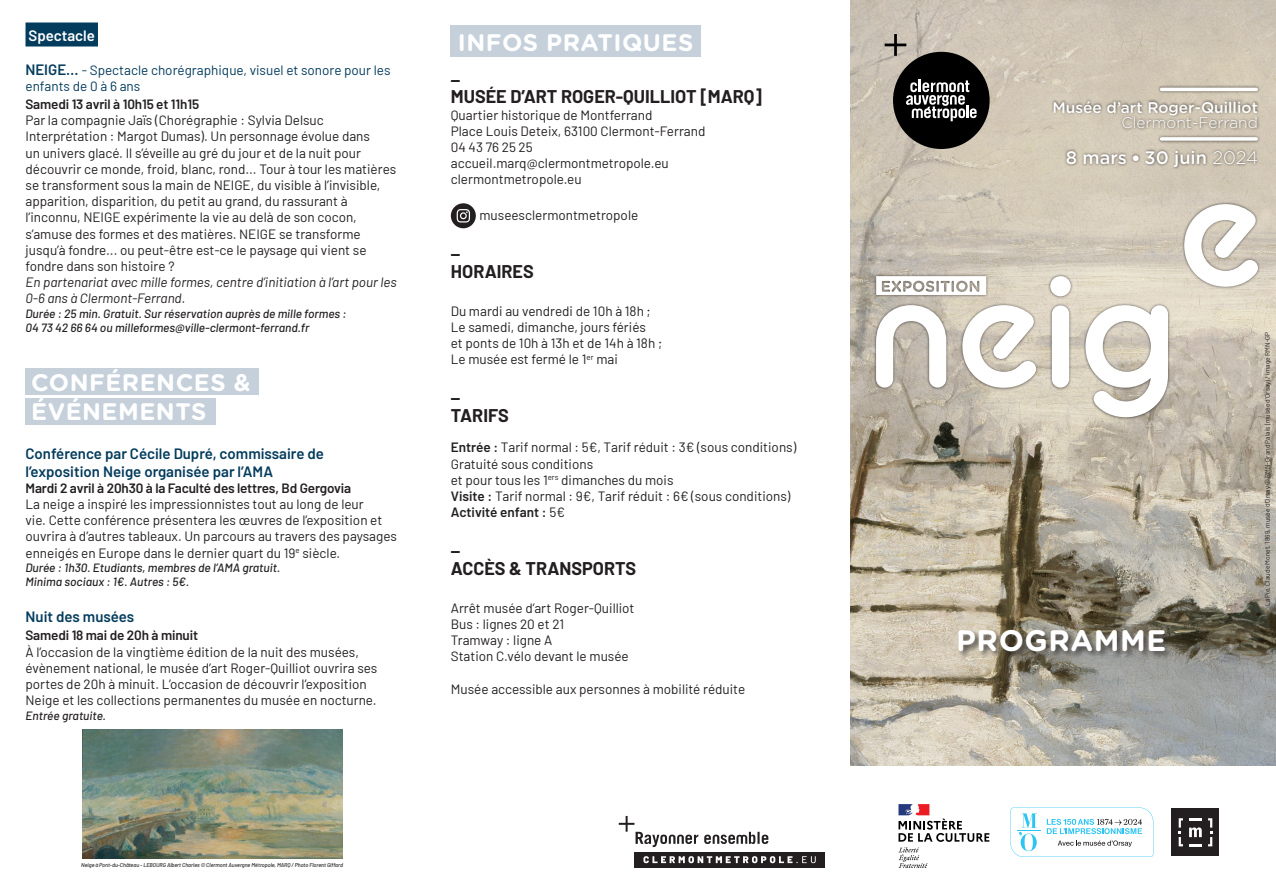
<style>
.page{position:relative;width:1276px;height:893px;background:#fff}
.page>*{position:absolute;margin:0;border:0;box-sizing:border-box;transform-origin:0 0}
.t1{font:700 29.7px "Gotham Rounded";letter-spacing:.02em;color:#fff}
.t2{font:700 24px/28.8px "Gotham Rounded";letter-spacing:.02em;color:#fff}
.t3{font:500 18.15px "Gotham Rounded";color:#fff}
.t4{font:700 18px/21.6px "Barlow";color:#231f20}
.t5{font:500 15.45px "Gotham Rounded";color:#fff}
.t6{font:300 15.45px "Gotham Rounded";color:#fff}
.t7{font:600 15px/18px "Barlow";color:#043c5d}
.t8{font:600 15px "Barlow";color:#fff}
.t9{font:13.5px/16.2px "Barlow";color:#231f20}
.t10{font:600 13.5px "Barlow";letter-spacing:-.01em;color:#231f20}
.t11{font:italic 13.5px/16.2px "Barlow";color:#231f20}
.t12{font:13.5px/16.2px "Barlow";color:#043c5d}
.t13{font:italic 500 12px/14.4px "Barlow";color:#231f20}
.t14{font:6.6px "Barlow";color:#231f20}
.t15{font:italic 500 5.55px "Barlow";letter-spacing:-.01em;color:#231f20}
.s1{font-weight:600;font-size:15px}
.s2{font-weight:600}
.s3{font-weight:300}
</style>
<div class="page">
<svg style="left:451px;top:203px;width:25px;height:25px"></svg>
<img style="left:850px;top:0;width:426px;height:765px">
<div style="left:873px;top:201px;width:387px;height:219px;background:#231f20;opacity:.75"></div>
<svg style="left:876px;top:305px;width:70px;height:83px"></svg>
<svg style="left:962px;top:305px;width:74px;height:83px"></svg>
<svg style="left:1050px;top:276px;width:20px;height:112px"></svg>
<svg style="left:1085px;top:305px;width:83px;height:112px"></svg>
<svg style="left:1184px;top:204px;width:74px;height:83px"></svg>
<svg style="left:876px;top:276px;width:110px;height:19px"></svg>
<svg style="left:884px;top:34px;width:22px;height:22px"></svg>
<div style="left:893px;top:52px;width:96px;height:97px;background:#000001;border-radius:50%"></div>
<svg style="left:906px;top:80px;width:70px;height:41px"></svg>
<svg style="left:619px;top:816px;width:149px;height:31px"></svg>
<div style="left:634px;top:852px;width:191px;height:15px;background:#231f20"></div>
<svg style="left:643px;top:856px;width:172px;height:7px"></svg>
<svg style="left:1010px;top:808px;width:143px;height:49px"></svg>
<svg style="left:898px;top:804px;width:91px;height:64px"></svg>
<div style="left:1172px;top:809px;width:47px;height:47px;background:#231f20"></div>
<svg style="left:1189px;top:827px;width:12px;height:10px"></svg>
<svg style="left:1189px;top:818px;width:12px;height:2px"></svg>
<svg style="left:1189px;top:844px;width:12px;height:2px"></svg>
<svg style="left:1208px;top:818px;width:4px;height:28px"></svg>
<svg style="left:1178px;top:818px;width:5px;height:28px"></svg>
<div style="left:26px;top:398px;width:190px;height:27px;background:#c5d0db"></div>
<div style="left:26px;top:368px;width:233px;height:27px;background:#c5d0db"></div>
<div style="left:450px;top:26px;width:251px;height:31px;background:#c5d0db"></div>
<div style="left:26px;top:23px;width:72px;height:24px;background:#043c5d"></div>
<img style="left:83px;top:730px;width:260px;height:129px">
<div style="left:956px;top:628px;width:217px;height:32px;background:#231f20;opacity:.75"></div>
<div style="left:1051px;top:98px;width:209px;height:33px;background:#231f20;opacity:.75"></div>
<div style="left:1064px;top:148px;width:195px;height:22px;background:#231f20;opacity:.75"></div>
<div style="left:1156px;top:85px;width:105px;height:9px;background:#231f20;opacity:.75"></div>
<hr style="left:1161px;top:88px;width:95px;height:3px;background:#fff">
<div style="left:1156px;top:134px;width:105px;height:10px;background:#231f20;opacity:.75"></div>
<svg style="left:1161px;top:137px;width:95px;height:4px"></svg>
<p class="t8" style="left:29px;top:24px;width:68px">Spectacle</p>
<p class="t12" style="left:26px;top:61px;width:366px"><span class="s1">NEIGE…</span> - Spectacle chorégraphique, visuel et sonore pour les enfants de 0 à 6 ans</p>
<p class="t10" style="left:26px;top:94px;width:175px">Samedi 13 avril à 10h15 et 11h15</p>
<p class="t9" style="left:26px;top:111px;width:372px">Par la compagnie Jaïs (Chorégraphie : Sylvia Delsuc Interprétation : Margot Dumas). Un personnage évolue dans<br>un univers glacé. Il s’éveille au gré du jour et de la nuit pour découvrir ce monde, froid, blanc, rond... Tour à tour les matières se transforment sous la main de NEIGE, du visible à l’invisible, apparition, disparition, du petit au grand, du rassurant à l’inconnu, NEIGE expérimente la vie au delà de son cocon, s’amuse des formes et des matières. NEIGE se transforme jusqu’à fondre... ou peut-être est-ce le paysage qui vient se fondre dans son histoire ?</p>
<p class="t11" style="left:26px;top:273px;width:373px">En partenariat avec mille formes, centre d’initiation à l’art pour les<br>0-6 ans à Clermont-Ferrand.</p>
<p class="t13" style="left:26px;top:305px;width:322px">Durée : 25 min. Gratuit. Sur réservation auprès de mille formes :<br>04 73 42 66 64 ou milleformes@ville-clermont-ferrand.fr</p>
<h2 class="t2" style="left:31px;top:367px;width:221px">CONFÉRENCES &amp;<br>ÉVÉNEMENTS</h2>
<p class="t7" style="left:26px;top:443px;width:300px">Conférence par Cécile Dupré, commissaire de l’exposition Neige organisée par l’AMA</p>
<p class="t10" style="left:26px;top:478px;width:327px">Mardi 2 avril à 20h30 à la Faculté des lettres, Bd Gergovia</p>
<p class="t9" style="left:26px;top:495px;width:373px">La neige a inspiré les impressionnistes tout au long de leur<br>vie. Cette conférence présentera les œuvres de l’exposition et ouvrira à d’autres tableaux. Un parcours au travers des paysages enneigés en Europe dans le dernier quart du 19<sup>e</sup> siècle.</p>
<p class="t13" style="left:26px;top:559px;width:256px">Durée : 1h30. Etudiants, membres de l’AMA gratuit.<br>Minima sociaux : 1€. Autres : 5€.</p>
<p class="t7" style="left:26px;top:607px;width:110px">Nuit des musées</p>
<p class="t10" style="left:26px;top:626px;width:174px">Samedi 18 mai de 20h à minuit</p>
<p class="t9" style="left:26px;top:642px;width:353px">À l’occasion de la vingtième édition de la nuit des musées, évènement national, le musée d’art Roger-Quilliot ouvrira ses portes de 20h à minuit. L’occasion de découvrir l’exposition Neige et les collections permanentes du musée en nocturne.</p>
<p class="t13" style="left:26px;top:707px;width:82px">Entrée gratuite.</p>
<h2 class="t2" style="left:458px;top:27px;width:237px">INFOS PRATIQUES</h2>
<h3 class="t4" style="left:451px;top:63px;width:313px">_<br>MUSÉE D’ART ROGER-QUILLIOT [MARQ]</h3>
<p class="t9" style="left:451px;top:106px;width:256px">Quartier historique de Montferrand<br>Place Louis Deteix, 63100 Clermont-Ferrand<br>04 43 76 25 25 accueil.marq@clermontmetropole.eu clermontmetropole.eu</p>
<p class="t9" style="left:479px;top:206px;width:160px">museesclermontmetropole</p>
<h3 class="t4" style="left:451px;top:237px;width:84px">_<br>HORAIRES</h3>
<p class="t9" style="left:451px;top:302px;width:213px">Du mardi au vendredi de 10h à 18h ;<br>Le samedi, dimanche, jours fériés<br>et ponts de 10h à 13h et de 14h à 18h ;<br>Le musée est fermé le 1<sup>er</sup> mai</p>
<h3 class="t4" style="left:451px;top:381px;width:60px">_<br>TARIFS</h3>
<p class="t9" style="left:451px;top:438px;width:347px"><span class="s2">Entrée :</span> Tarif normal : 5€, Tarif réduit : 3€ (sous conditions)<br>Gratuité sous conditions<br>et pour tous les 1<sup>ers</sup> dimanches du mois<br><span class="s2">Visite :</span> Tarif normal : 9€, Tarif réduit : 6€ (sous conditions)<br><span class="s2">Activité enfant :</span> 5€</p>
<h3 class="t4" style="left:451px;top:534px;width:187px">_<br>ACCÈS &amp; TRANSPORTS</h3>
<p class="t9" style="left:451px;top:599px;width:185px">Arrêt musée d’art Roger-Quilliot<br>Bus : lignes 20 et 21<br>Tramway : ligne A<br>Station C.vélo devant le musée</p>
<p class="t9" style="left:451px;top:680px;width:296px">Musée accessible aux personnes à mobilité réduite</p>
<p class="t15" style="left:81px;top:861px;width:263px">Neige à Pont-du-Château - LEBOURG Albert Charles © Clermont Auvergne Métropole, MARQ / Photo Florent Giffard</p>
<p class="t5" style="left:1052px;top:96px;width:207px">Musée d’art Roger-Quilliot</p>
<p class="t6" style="left:1121px;top:112px;width:138px">Clermont-Ferrand</p>
<h3 class="t3" style="left:1065px;top:145px;width:194px">8 mars <sup>●</sup> 30 juin <span class="s3">2024</span></h3>
<h1 class="t1" style="left:956px;top:618px;width:212px">PROGRAMME</h1>
<p class="t14" style="left:1262px;top:606px;width:276px;rotate:-90deg">La Pie, Claude Monet, 1869, musée d’Orsay © RMN-Grand Palais (musée d’Orsay) / image RMN-GP</p>
</div>
